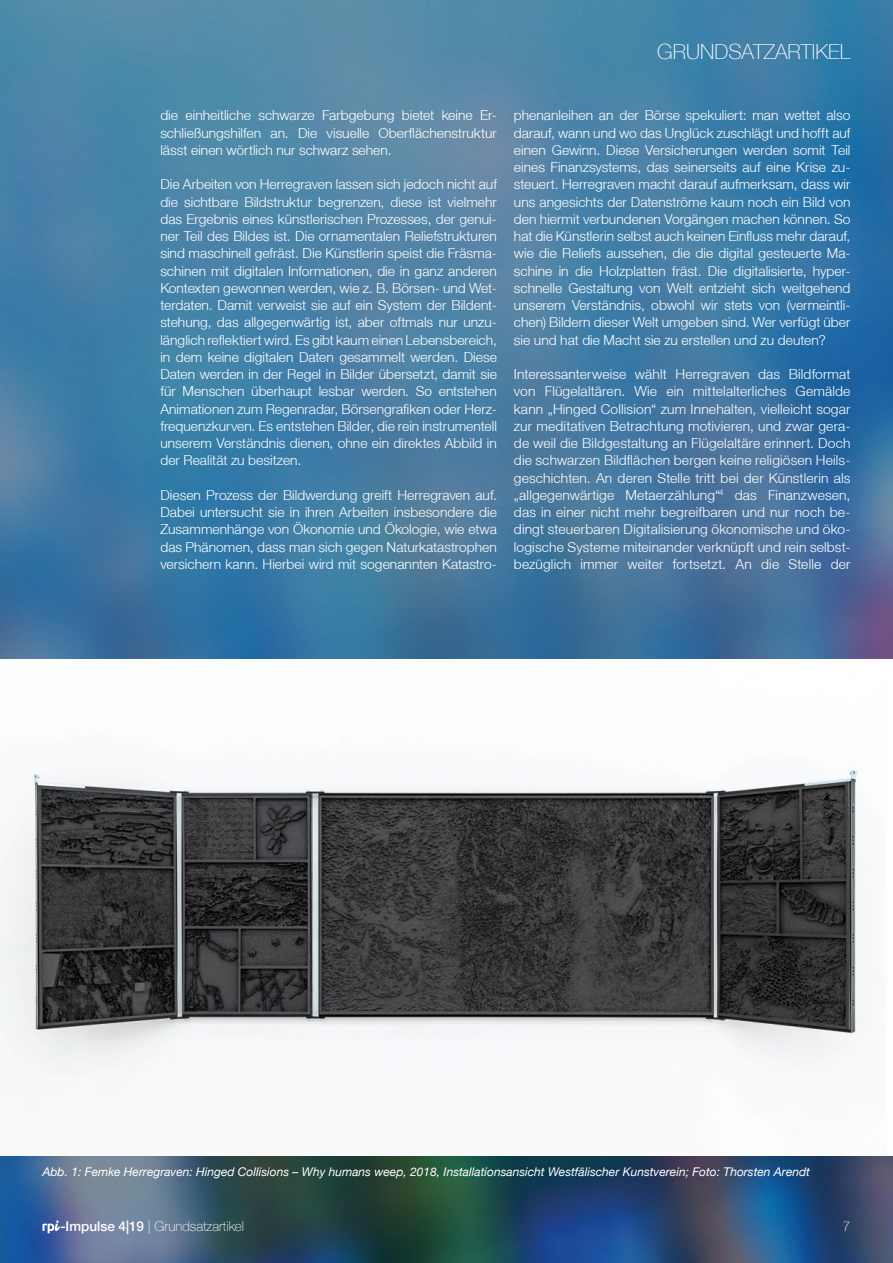
<style>
.page{position:relative;width:893px;height:1263px;background:#fff}
.page>*{position:absolute;margin:0;border:0;box-sizing:border-box;transform-origin:0 0}
.t1{font:100 21px "Helvetica Neue LT";color:#fff}
.t2{font:300 13.8px/17.2px "Helvetica Neue LT";letter-spacing:.005em;color:#fff;text-align:justify}
.t3{font:100 13.5px "Helvetica Neue LT";color:#fff}
.t4{font:italic 12px "Helvetica Neue LT";color:#fff}
.s1{font-weight:500}
</style>
<div class="page">
<img style="left:0;top:0;width:893px;height:1263px">
<img style="left:1px;top:659px;width:886px;height:497px">
<svg style="left:43px;top:1220px;width:17px;height:13px"></svg>
<h1 class="t1" style="left:657px;top:40px;width:195px">GRUNDSATZARTIKEL</h1>
<p class="t2" style="left:160px;top:107px;width:338px">die einheitliche schwarze Farbgebung bietet keine Er&shy;schließungshilfen an. Die visuelle Oberflächenstruktur lässt einen wörtlich nur schwarz sehen.</p>
<p class="t2" style="left:160px;top:176px;width:338px">Die Arbeiten von Herregraven lassen sich jedoch nicht auf die sichtbare Bildstruktur begrenzen, diese ist vielmehr das Ergebnis eines künstlerischen Prozesses, der genui&shy;ner Teil des Bildes ist. Die ornamentalen Reliefstrukturen sind maschinell gefräst. Die Künstlerin speist die Fräsma&shy;schinen mit digitalen Informationen, die in ganz anderen Kontexten gewonnen werden, wie z. B. Börsen- und Wet&shy;terdaten. Damit verweist sie auf ein System der Bildent&shy;stehung, das allgegenwärtig ist, aber oftmals nur unzu&shy;länglich reflektiert wird. Es gibt kaum einen Lebensbereich, in dem keine digitalen Daten gesammelt werden. Diese Daten werden in der Regel in Bilder übersetzt, damit sie für Menschen überhaupt lesbar werden. So entstehen Animationen zum Regenradar, Börsengrafiken oder Herz&shy;frequenzkurven. Es entstehen Bilder, die rein instrumentell unserem Verständnis dienen, ohne ein direktes Abbild in der Realität zu besitzen.</p>
<p class="t2" style="left:160px;top:486px;width:338px">Diesen Prozess der Bildwerdung greift Herregraven auf.<br>Dabei untersucht sie in ihren Arbeiten insbesondere die Zusammenhänge von Ökonomie und Ökologie, wie etwa das Phänomen, dass man sich gegen Naturkatastrophen versichern kann. Hierbei wird mit sogenannten Katastro-</p>
<p class="t2" style="left:514px;top:107px;width:338px">phenanleihen an der Börse spekuliert: man wettet also darauf, wann und wo das Unglück zuschlägt und hofft auf einen Gewinn. Diese Versicherungen werden somit Teil eines Finanzsystems, das seinerseits auf eine Krise zu&shy;steuert. Herregraven macht darauf aufmerksam, dass wir uns angesichts der Datenströme kaum noch ein Bild von den hiermit verbundenen Vorgängen machen können. So hat die Künstlerin selbst auch keinen Einfluss mehr darauf, wie die Reliefs aussehen, die die digital gesteuerte Ma&shy;schine in die Holzplatten fräst. Die digitalisierte, hyper&shy;schnelle Gestaltung von Welt entzieht sich weitgehend unserem Verständnis, obwohl wir stets von (vermeintli&shy;chen) Bildern dieser Welt umgeben sind. Wer verfügt über sie und hat die Macht sie zu erstellen und zu deuten?</p>
<p class="t2" style="left:514px;top:365px;width:338px">Interessanterweise wählt Herregraven das Bildformat von Flügelaltären. Wie ein mittelalterliches Gemälde kann „Hinged Collision“ zum Innehalten, vielleicht sogar zur meditativen Betrachtung motivieren, und zwar gera&shy;de weil die Bildgestaltung an Flügelaltäre erinnert. Doch die schwarzen Bildflächen bergen keine religiösen Heils&shy;geschichten. An deren Stelle tritt bei der Künstlerin als „allgegenwärtige Metaerzählung“<sup>4</sup> das Finanzwesen, das in einer nicht mehr begreifbaren und nur noch be&shy;dingt steuerbaren Digitalisierung ökonomische und öko&shy;logische Systeme miteinander verknüpft und rein selbst&shy;bezüglich immer weiter fortsetzt. An die Stelle der</p>
<p class="t4" style="left:43px;top:1164px;width:769px">Abb. 1: Femke Herregraven: Hinged Collisions – Why humans weep, 2018, Installationsansicht Westfälischer Kunstverein; Foto: Thorsten Arendt</p>
<p class="t3" style="left:60px;top:1218px;width:185px"><span class="s1">-Impulse 4|19</span> | Grundsatzartikel</p>
<p class="t3" style="left:843px;top:1218px;width:9px">7</p>
</div>
